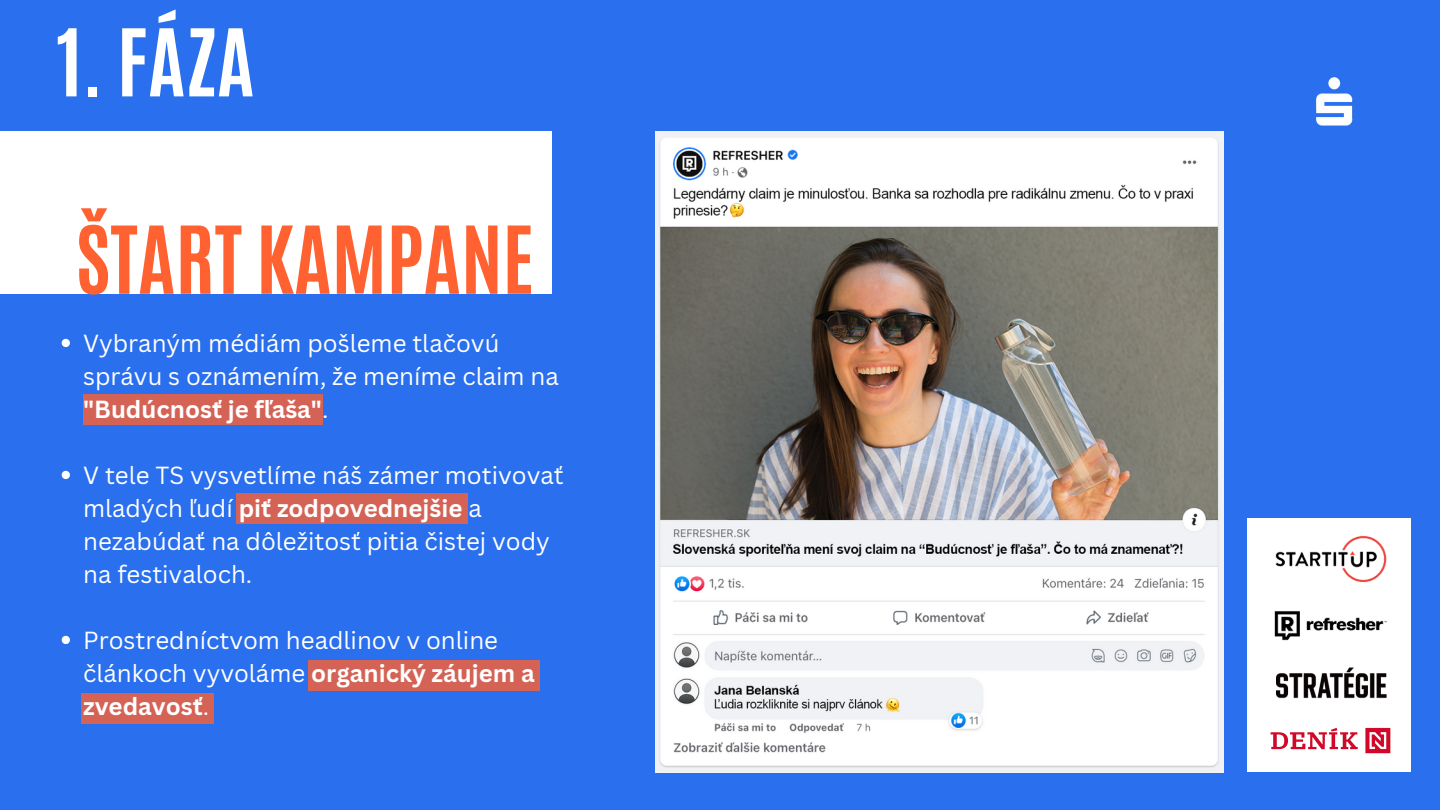
<style>
.page{position:relative;width:1440px;height:810px;background:#296fee}
.page>*{position:absolute;margin:0;border:0;box-sizing:border-box;transform-origin:0 0}
.t1{font:700 79.5px "Antonio";color:#ff6130}
.t2{font:700 79.3px "Antonio";color:#fff}
.t3{font:24.1px/33px "Canva Sans";color:#fff}
.s1{font-weight:700}
</style>
<div class="page">
<img style="left:1316px;top:77px;width:37px;height:49px">
<div style="left:1247px;top:518px;width:163px;height:253px;background:#fff"></div>
<img style="left:1275px;top:535px;width:112px;height:48px">
<img style="left:1274px;top:611px;width:113px;height:30px">
<img style="left:1276px;top:667px;width:111px;height:32px">
<img style="left:1270px;top:727px;width:121px;height:27px">
<div style="left:0;top:132px;width:552px;height:162px;background:#fff"></div>
<img style="left:655px;top:132px;width:569px;height:640px">
<div style="left:83px;top:395px;width:239px;height:30px;background:#d46356"></div>
<div style="left:236px;top:494px;width:231px;height:30px;background:#d46356"></div>
<div style="left:81px;top:693px;width:133px;height:31px;background:#d46356"></div>
<div style="left:308px;top:660px;width:232px;height:31px;background:#d46356"></div>
<svg style="left:62px;top:339px;width:8px;height:8px"></svg>
<svg style="left:62px;top:471px;width:8px;height:8px"></svg>
<svg style="left:62px;top:636px;width:8px;height:8px"></svg>
<h2 class="t2" style="left:56px;top:6px;width:200px">1. FÁZA</h2>
<h1 class="t1" style="left:75px;top:203px;width:460px">ŠTART KAMPANE</h1>
<p class="t3" style="left:83px;top:326px;width:477px">Vybraným médiám pošleme tlačovú správu s oznámením, že meníme claim na <span class="s1">"Budúcnosť je fľaša"</span>.</p>
<p class="t3" style="left:83px;top:458px;width:482px">V tele TS vysvetlíme náš zámer motivovať mladých ľudí <span class="s1">piť zodpovednejšie</span> a nezabúdať na dôležitosť pitia čistej vody na festivaloch.</p>
<p class="t3" style="left:83px;top:623px;width:453px">Prostredníctvom headlinov v online článkoch vyvoláme <span class="s1">organický záujem a zvedavosť</span>.</p>
</div>
